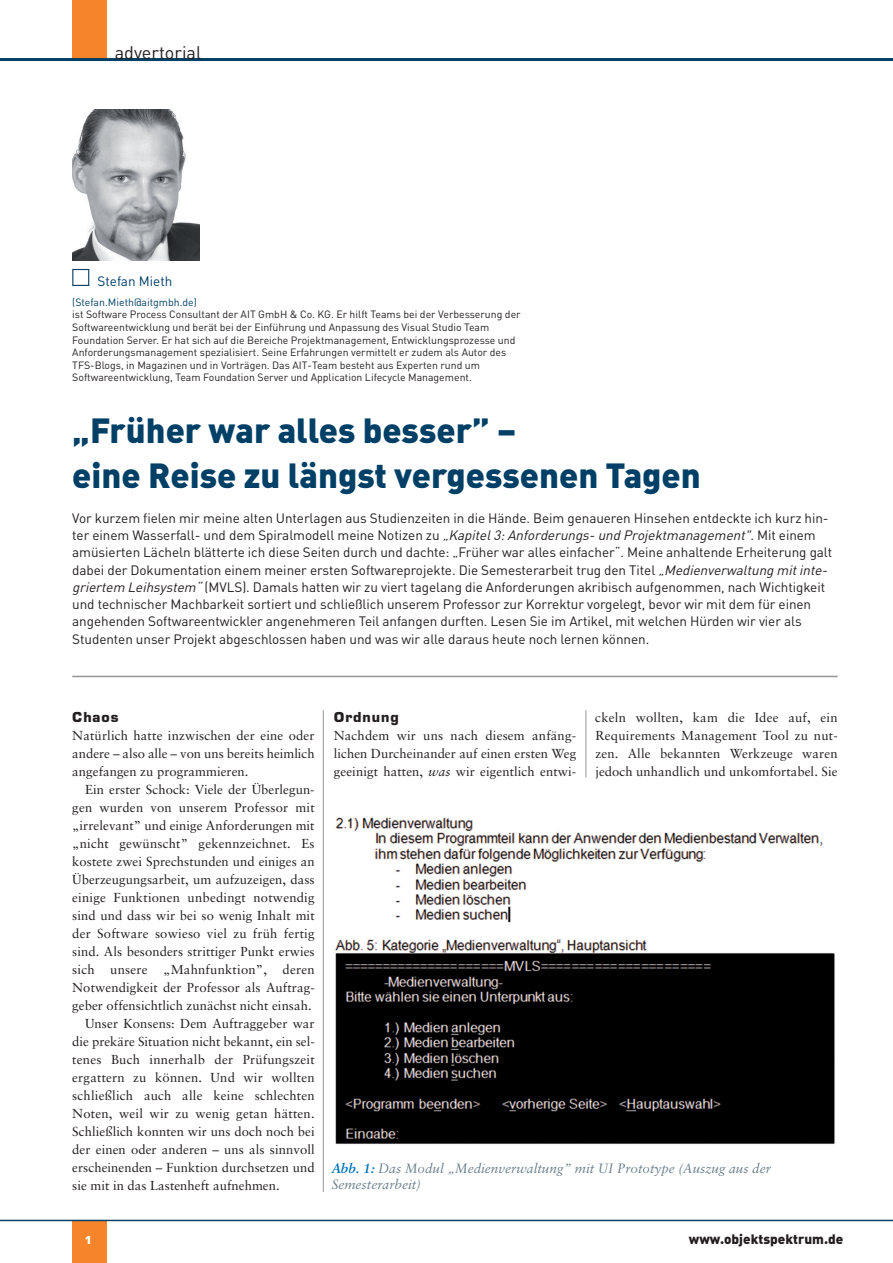
<style>
.page{position:relative;width:893px;height:1263px;background:#fff}
.page>*{position:absolute;margin:0;border:0;box-sizing:border-box;transform-origin:0 0}
.t1{font:34.5px/45px "DIN Black Alternate";color:#003f66}
.t2{font:18px "DIN";color:#231f20}
.t3{font:700 14.25px "Eurostile BQ";letter-spacing:.07em;color:#231f20}
.t4{font:13.5px/17.2px "DIN";letter-spacing:-.005em;color:#231f20}
.t5{font:italic 13.5px/16.2px "Sabon";color:#6c818c}
.t6{font:13.5px "DIN Black Alternate";color:#231f20}
.t7{font:13.5px "DIN";color:#003f66}
.t8{font:13.5px "DIN Black Alternate";color:#fff}
.t9{font:13.05px/18px "Sabon";letter-spacing:.005em;color:#231f20;text-align:justify}
.t10{font:10.5px/12.6px "DIN";color:#231f20}
.t11{font:10.5px "DIN";color:#003f66}
.s1{font-style:italic}
.s2{font-weight:700;color:#0073bc}
</style>
<div class="page">
<hr style="left:323px;top:710px;width:1px;height:482px;background:#939598">
<hr style="left:586px;top:710px;width:1px;height:67px;background:#939598">
<img style="left:72px;top:109px;width:128px;height:151px">
<div style="left:72px;top:269px;width:17px;height:17px;border:1px solid #003f66"></div>
<hr style="left:72px;top:676px;width:766px;height:1px;background:#939598">
<div style="left:72px;top:1220px;width:34px;height:43px;background:#f5842a"></div>
<div style="left:72px;top:0;width:34px;height:60px;background:#f5842a"></div>
<hr style="left:0;top:58px;width:893px;height:3px;background:#003f66">
<hr style="left:0;top:1220px;width:893px;height:1px;background:#003f66">
<img style="left:335px;top:817px;width:500px;height:327px">
<h2 class="t2" style="left:115px;top:42px;width:88px">advertorial</h2>
<p class="t7" style="left:98px;top:273px;width:76px">Stefan Mieth</p>
<p class="t11" style="left:72px;top:296px;width:126px">(Stefan.Mieth@aitgmbh.de)</p>
<p class="t10" style="left:72px;top:308px;width:450px">ist Software Process Consultant der AIT GmbH &amp; Co. KG. Er hilft Teams bei der Verbesserung der Softwareentwicklung und berät bei der Einführung und Anpassung des Visual Studio Team Foundation Server. Er hat sich auf die Bereiche Projektmanagement, Entwicklungsprozesse und Anforderungsmanagement spezialisiert. Seine Erfahrungen vermittelt er zudem als Autor des TFS-Blogs, in Magazinen und in Vorträgen. Das AIT-Team besteht aus Experten rund um Softwareentwicklung, Team Foundation Server und Application Lifecycle Management.</p>
<h1 class="t1" style="left:72px;top:409px;width:630px">„Früher war alles besser” –<br>eine Reise zu längst vergessenen Tagen</h1>
<p class="t4" style="left:72px;top:509px;width:762px">Vor kurzem fielen mir meine alten Unterlagen aus Studienzeiten in die Hände. Beim genaueren Hinsehen entdeckte ich kurz hin&shy;ter einem Wasserfall- und dem Spiralmodell meine Notizen zu <span class="s1">„Kapitel3:Anforderungs-undProjektmanagement"</span>. Mit einem amüsierten Lächeln blätterte ich diese Seiten durch und dachte: „Früher war alles einfacher“. Meine anhaltende Erheiterung galt dabei der Dokumentation einem meiner ersten Softwareprojekte. Die Semesterarbeit trug den Titel <span class="s1">„Medienverwaltungmitinte&shy;griertemLeihsystem“</span>(MVLS). Damals hatten wir zu viert tagelang die Anforderungen akribisch aufgenommen, nach Wichtigkeit und technischer Machbarkeit sortiert und schließlich unserem Professor zur Korrektur vorgelegt, bevor wir mit dem für einen angehenden Softwareentwickler angenehmeren Teil anfangen durften. Lesen Sie im Artikel, mit welchen Hürden wir vier als Studenten unser Projekt abgeschlossen haben und was wir alle daraus heute noch lernen können.</p>
<p class="t3" style="left:72px;top:709px;width:48px">Chaos</p>
<p class="t9" style="left:72px;top:727px;width:244px">Natürlich hatte inzwischen der eine oder andere – also alle – von uns bereits heimlich angefangen zu programmieren.</p>
<p class="t9" style="left:85px;top:781px;width:231px">Ein erster Schock: Viele der Überlegun-</p>
<p class="t9" style="left:72px;top:799px;width:244px">gen wurden von unserem Professor mit</p>
<p class="t9" style="left:72px;top:817px;width:244px">„irrelevant” und einige Anforderungen mit</p>
<p class="t9" style="left:72px;top:835px;width:244px">„nicht gewünscht” gekennzeichnet. Es</p>
<p class="t9" style="left:72px;top:853px;width:244px">kostete zwei Sprechstunden und einiges an</p>
<p class="t9" style="left:72px;top:871px;width:244px">Überzeugungsarbeit, um aufzuzeigen, dass</p>
<p class="t9" style="left:72px;top:889px;width:244px">einige Funktionen unbedingt notwendig</p>
<p class="t9" style="left:72px;top:907px;width:244px">sind und dass wir bei so wenig Inhalt mit</p>
<p class="t9" style="left:72px;top:925px;width:244px">der Software sowieso viel zu früh fertig</p>
<p class="t9" style="left:72px;top:943px;width:244px">sind. Als besonders strittiger Punkt erwies</p>
<p class="t9" style="left:72px;top:961px;width:244px">sich unsere „Mahnfunktion”, deren</p>
<p class="t9" style="left:72px;top:979px;width:244px">Notwendigkeit der Professor als Auftrag-</p>
<p class="t9" style="left:72px;top:997px;width:241px">geber offensichtlich zunächst nicht einsah.</p>
<p class="t9" style="left:85px;top:1015px;width:231px">Unser Konsens: Dem Auftraggeber war</p>
<p class="t9" style="left:72px;top:1033px;width:244px">die prekäre Situation nicht bekannt, ein sel-</p>
<p class="t9" style="left:72px;top:1051px;width:244px">tenes Buch innerhalb der Prüfungszeit</p>
<p class="t9" style="left:72px;top:1069px;width:244px">ergattern zu können. Und wir wollten</p>
<p class="t9" style="left:72px;top:1087px;width:244px">schließlich auch alle keine schlechten</p>
<p class="t9" style="left:72px;top:1105px;width:244px">Noten, weil wir zu wenig getan hätten.</p>
<p class="t9" style="left:72px;top:1123px;width:244px">Schließlich konnten wir uns doch noch bei</p>
<p class="t9" style="left:72px;top:1141px;width:244px">der einen oder anderen – uns als sinnvoll</p>
<p class="t9" style="left:72px;top:1159px;width:244px">erscheinenden – Funktion durchsetzen und</p>
<p class="t9" style="left:72px;top:1177px;width:209px">sie mit in das Lastenheft aufnehmen.</p>
<p class="t3" style="left:334px;top:709px;width:66px">Ordnung</p>
<p class="t9" style="left:334px;top:727px;width:244px">Nachdem wir uns nach diesem anfäng&shy;lichen Durcheinander auf einen ersten Weg geeinigt hatten, <span class="s1">was</span> wir eigentlich entwi-</p>
<p class="t9" style="left:595px;top:709px;width:244px">ckeln wollten, kam die Idee auf, ein Requirements Management Tool zu nut&shy;zen. Alle bekannten Werkzeuge waren jedoch unhandlich und unkomfortabel. Sie</p>
<p class="t5" style="left:332px;top:1161px;width:441px"><span class="s2">Abb. 1:</span> Das Modul „Medienverwaltung” mit UI Prototype (Auszug aus der<br>Semesterarbeit)</p>
<p class="t8" style="left:85px;top:1232px;width:8px">1</p>
<p class="t6" style="left:689px;top:1232px;width:156px">www.objektspektrum.de</p>
</div>
